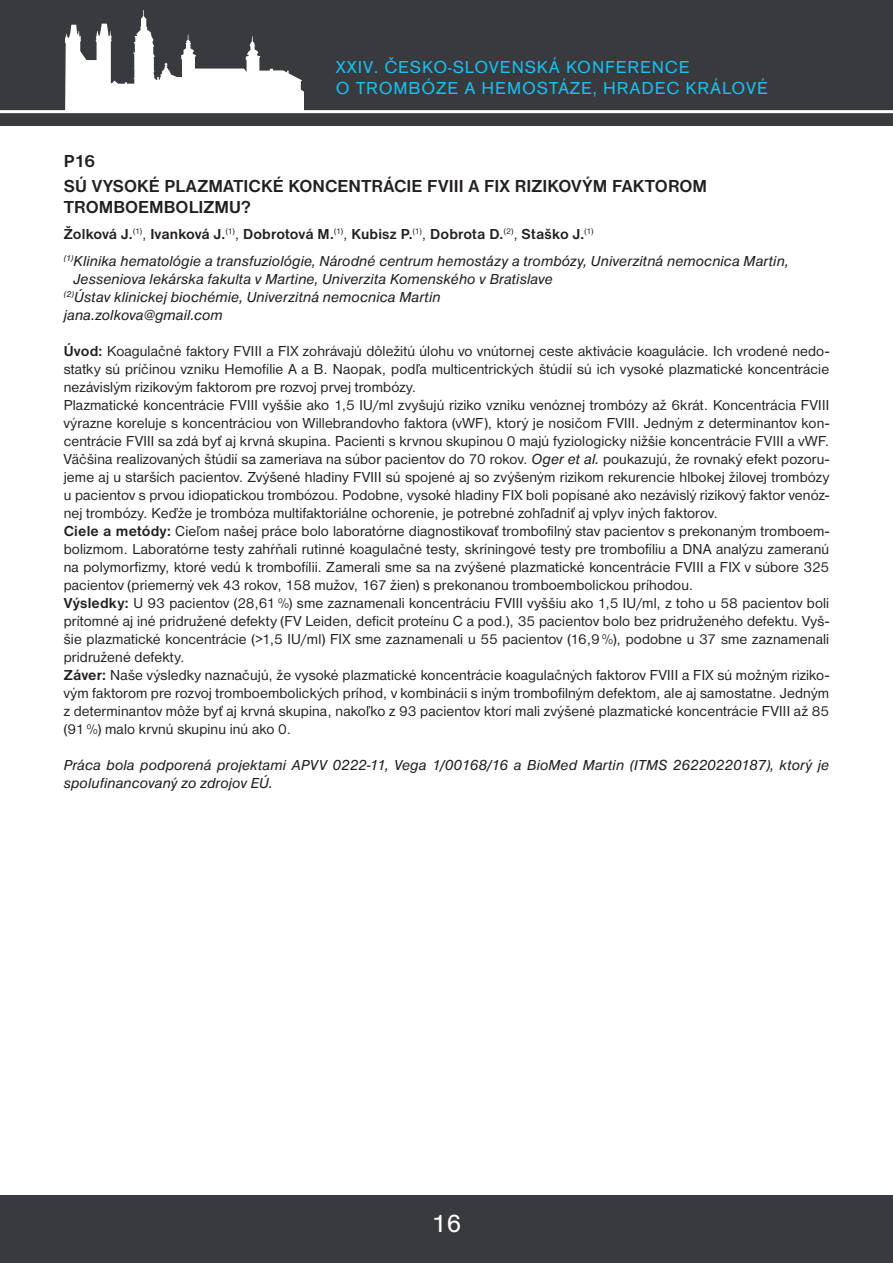
<style>
.page{position:relative;width:893px;height:1263px;background:#fff}
.page>*{position:absolute;margin:0;border:0;box-sizing:border-box;transform-origin:0 0}
.t1{font:27px "Accius TCE";color:#fff}
.kapitola{font:700 18px/21px "Nimbus Sans DCE";letter-spacing:.005em;color:#231f20}
.t2{font:18px/21px "Accius TCE";letter-spacing:.05em;color:#1abef0}
.poster{font:700 18px "Nimbus Sans DCE";color:#231f20}
.Normálny{font:15px/18px "Nimbus Sans DCE";letter-spacing:.01em;color:#231f20;text-align:justify}
.prace{font:italic 15px/18px "Nimbus Sans DCE";letter-spacing:.005em;color:#231f20}
.Normálny-2{font:italic 15px/18px "Nimbus Sans DCE";letter-spacing:.005em;color:#231f20}
.jmena{font:700 15px "Nimbus Sans DCE";letter-spacing:.01em;color:#231f20}
.s1{font-weight:400}
.s2{font-weight:700}
.s3{font-style:italic}
</style>
<div class="page">
<div style="left:0;top:0;width:893px;height:125px;background:#393a3e"></div>
<svg style="left:65px;top:10px;width:239px;height:100px"></svg>
<hr style="left:0;top:110px;width:893px;height:3px;background:#fff">
<div style="left:0;top:1195px;width:893px;height:68px;background:#393a3e"></div>
<p class="t2" style="left:336px;top:57px;width:433px">XXIV. ČESKO-SLOVENSKÁ KONFERENCE<br>O TROMBÓZE A HEMOSTÁZE, HRADEC KRÁLOVÉ</p>
<p class="poster" style="left:64px;top:150px;width:33px">P16</p>
<p class="kapitola" style="left:64px;top:175px;width:645px">SÚ VYSOKÉ PLAZMATICKÉ KONCENTRÁCIE FVIII A FIX RIZIKOVÝM FAKTOROM<br>TROMBOEMBOLIZMU?</p>
<p class="jmena" style="left:64px;top:226px;width:531px">Žolková J.<sup>(1)</sup><span class="s1">,</span> Ivanková J.<sup>(1)</sup><span class="s1">,</span> Dobrotová M.<sup>(1)</sup><span class="s1">,</span> Kubisz P.<sup>(1)</sup><span class="s1">,</span> Dobrota D.<sup>(2)</sup><span class="s1">,</span> Staško J.<sup>(1)</sup></p>
<p class="prace" style="left:73px;top:252px;width:717px;text-indent:-10px"><sup>(1)</sup>Klinika hematológie a transfuziológie, Národné centrum hemostázy a trombózy, Univerzitná nemocnica Martin,<br>Jesseniova lekárska fakulta v Martine, Univerzita Komenského v Bratislave</p>
<p class="prace" style="left:64px;top:288px;width:378px"><sup>(2)</sup>Ústav klinickej biochémie, Univerzitná nemocnica Martin</p>
<p class="prace" style="left:64px;top:306px;width:161px">jana.zolkova@gmail.com</p>
<p class="Normálny" style="left:64px;top:342px;width:767px"><span class="s2">Úvod:</span> Koagulačné faktory FVIII a FIX zohrávajú dôležitú úlohu vo vnútornej ceste aktivácie koagulácie. Ich vrodené nedo&shy;statky sú príčinou vzniku Hemofílie A a B. Naopak, podľa multicentrických štúdií sú ich vysoké plazmatické koncentrácie nezávislým rizikovým faktorom pre rozvoj prvej trombózy.</p>
<p class="Normálny" style="left:64px;top:396px;width:767px">Plazmatické koncentrácie FVIII vyššie ako 1,5 IU/ml zvyšujú riziko vzniku venóznej trombózy až 6krát. Koncentrácia FVIII výrazne koreluje s koncentráciou von Willebrandovho faktora (vWF), ktorý je nosičom FVIII. Jedným z determinantov kon&shy;centrácie FVIII sa zdá byť aj krvná skupina. Pacienti s krvnou skupinou 0 majú fyziologicky nižšie koncentrácie FVIII a vWF.<br>Väčšina realizovaných štúdií sa zameriava na súbor pacientov do 70 rokov. <span class="s3">Oger et al.</span> poukazujú, že rovnaký efekt pozoru&shy;jeme aj u starších pacientov. Zvýšené hladiny FVIII sú spojené aj so zvýšeným rizikom rekurencie hlbokej žilovej trombózy u pacientov s prvou idiopatickou trombózou. Podobne, vysoké hladiny FIX boli popísané ako nezávislý rizikový faktor venóz&shy;nej trombózy. Keďže je trombóza multifaktoriálne ochorenie, je potrebné zohľadniť aj vplyv iných faktorov.</p>
<p class="Normálny" style="left:64px;top:522px;width:767px"><span class="s2">Ciele a metódy:</span> Cieľom našej práce bolo laboratórne diagnostikovať trombofilný stav pacientov s prekonaným tromboem&shy;bolizmom. Laboratórne testy zahŕňali rutinné koagulačné testy, skríningové testy pre trombofíliu a DNA analýzu zameranú na polymorfizmy, ktoré vedú k trombofílii. Zamerali sme sa na zvýšené plazmatické koncentrácie FVIII a FIX v súbore 325 pacientov (priemerný vek 43 rokov, 158 mužov, 167 žien) s prekonanou tromboembolickou príhodou.</p>
<p class="Normálny" style="left:64px;top:594px;width:767px"><span class="s2">Výsledky:</span> U 93 pacientov (28,61 %) sme zaznamenali koncentráciu FVIII vyššiu ako 1,5 IU/ml, z toho u 58 pacientov boli prítomné aj iné pridružené defekty (FV Leiden, deficit proteínu C a pod.), 35 pacientov bolo bez pridruženého defektu. Vyš&shy;šie plazmatické koncentrácie (&gt;1,5 IU/ml) FIX sme zaznamenali u 55 pacientov (16,9 %), podobne u 37 sme zaznamenali pridružené defekty.</p>
<p class="Normálny" style="left:64px;top:666px;width:767px"><span class="s2">Záver:</span> Naše výsledky naznačujú, že vysoké plazmatické koncentrácie koagulačných faktorov FVIII a FIX sú možným riziko&shy;vým faktorom pre rozvoj tromboembolických príhod, v kombinácii s iným trombofilným defektom, ale aj samostatne. Jedným z determinantov môže byť aj krvná skupina, nakoľko z 93 pacientov ktorí mali zvýšené plazmatické koncentrácie FVIII až 85 (91 %) malo krvnú skupinu inú ako 0.</p>
<p class="Normálny-2" style="left:64px;top:756px;width:767px">Práca bola podporená projektami APVV 0222-11, Vega 1/00168/16 a BioMed Martin (ITMS 26220220187), ktorý je spolufinancovaný zo zdrojov EÚ.</p>
<h1 class="t1" style="left:431px;top:1208px;width:32px">16</h1>
</div>
